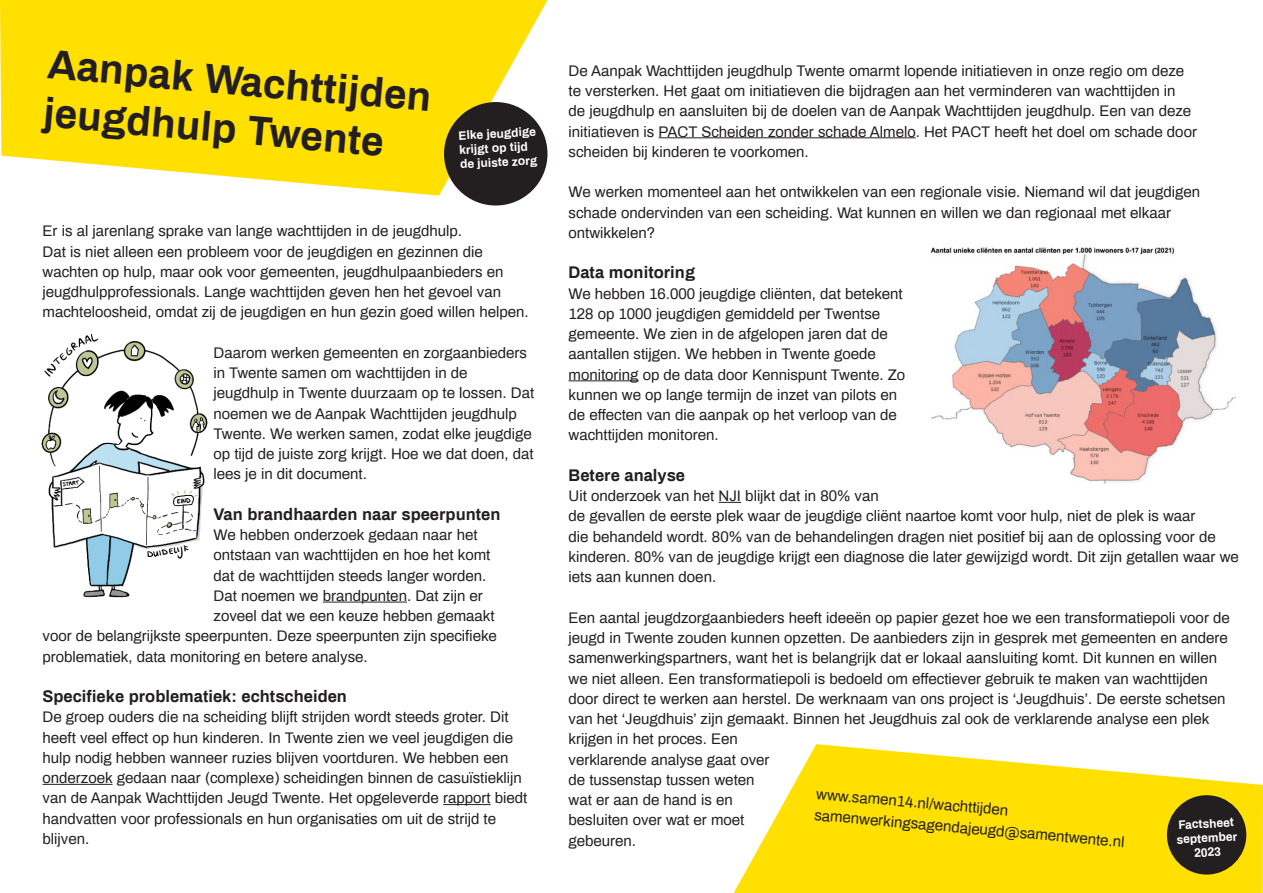
<style>
.page{position:relative;width:1263px;height:893px;background:#fff}
.page>*{position:absolute;margin:0;border:0;box-sizing:border-box;transform-origin:0 0}
.t1{font:700 40.5px/48.6px "Archivo";color:#231f20}
.t2{font:700 16.5px "Archivo";color:#231f20}
.t3{font:15px/20.2px "Archivo";color:#231f20}
.t4{font:700 12px/14.4px "Archivo";color:#fff}
</style>
<div class="page">
<svg style="left:0;top:0;width:547px;height:196px;background:#fee321"></svg>
<svg style="left:734px;top:744px;width:529px;height:149px;fill:#ffe000"></svg>
<img style="left:41px;top:334px;width:167px;height:264px">
<hr style="left:323px;top:602px;width:84px;height:1px;background:#231f20">
<hr style="left:43px;top:784px;width:70px;height:1px;background:#231f20">
<hr style="left:443px;top:804px;width:48px;height:1px;background:#231f20">
<hr style="left:659px;top:137px;width:257px;height:1px;background:#231f20">
<hr style="left:568px;top:380px;width:71px;height:1px;background:#231f20">
<svg style="left:719px;top:502px;width:22px;height:1px"></svg>
<img style="left:930px;top:247px;width:305px;height:237px">
<div style="left:444px;top:102px;width:103px;height:104px;background:#231f20;border-radius:50%"></div>
<div style="left:1167px;top:795px;width:79px;height:79px;background:#231f20;border-radius:50%"></div>
<p class="t1" style="left:50px;top:38px;width:386px;rotate:5deg">Aanpak Wachttijden jeugdhulp Twente</p>
<p class="t4" style="left:458px;top:128px;width:79px;rotate:-3deg">Elke jeugdige krijgt op tijd de juiste zorg</p>
<p class="t3" style="left:43px;top:220px;width:488px">Er is al jarenlang sprake van lange wachttijden in de jeugdhulp.<br>Dat is niet alleen een probleem voor de jeugdigen en gezinnen die wachten op hulp, maar ook voor gemeenten, jeugdhulpaanbieders en jeugdhulpprofessionals. Lange wachttijden geven hen het gevoel van machteloosheid, omdat zij de jeugdigen en hun gezin goed willen helpen.</p>
<p class="t3" style="left:214px;top:342px;width:322px">Daarom werken gemeenten en zorgaanbieders in Twente samen om wachttijden in de jeugdhulp in Twente duurzaam op te lossen. Dat noemen we de Aanpak Wachttijden jeugdhulp Twente. We werken samen, zodat elke jeugdige op tijd de juiste zorg krijgt. Hoe we dat doen, dat lees je in dit document.</p>
<p class="t2" style="left:214px;top:502px;width:289px">Van brandhaarden naar speerpunten</p>
<p class="t3" style="left:214px;top:524px;width:266px">We hebben onderzoek gedaan naar het</p>
<p class="t3" style="left:214px;top:544px;width:278px">ontstaan van wachttijden en hoe het komt</p>
<p class="t3" style="left:214px;top:564px;width:274px">dat de wachttijden steeds langer worden.</p>
<p class="t3" style="left:214px;top:585px;width:271px">Dat noemen we brandpunten. Dat zijn er</p>
<p class="t3" style="left:214px;top:605px;width:282px">zoveel dat we een keuze hebben gemaakt</p>
<p class="t3" style="left:43px;top:625px;width:456px">voor de belangrijkste speerpunten. Deze speerpunten zijn specifieke</p>
<p class="t3" style="left:43px;top:645px;width:327px">problematiek, data monitoring en betere analyse.</p>
<p class="t2" style="left:43px;top:684px;width:306px">Specifieke problematiek: echtscheiden</p>
<p class="t3" style="left:43px;top:706px;width:486px">De groep ouders die na scheiding blijft strijden wordt steeds groter. Dit heeft veel effect op hun kinderen. In Twente zien we veel jeugdigen die hulp nodig hebben wanneer ruzies blijven voortduren. We hebben een onderzoek gedaan naar (complexe) scheidingen binnen de casuïstieklijn van de Aanpak Wachttijden Jeugd Twente. Het opgeleverde rapport biedt handvatten voor professionals en hun organisaties om uit de strijd te blijven.</p>
<p class="t3" style="left:568px;top:60px;width:630px">De Aanpak Wachttijden jeugdhulp Twente omarmt lopende initiatieven in onze regio om deze te versterken. Het gaat om initiatieven die bijdragen aan het verminderen van wachttijden in<br>de jeugdhulp en aansluiten bij de doelen van de Aanpak Wachttijden jeugdhulp. Een van deze initiatieven is PACT Scheiden zonder schade Almelo. Het PACT heeft het doel om schade door scheiden bij kinderen te voorkomen.</p>
<p class="t3" style="left:568px;top:181px;width:633px">We werken momenteel aan het ontwikkelen van een regionale visie. Niemand wil dat jeugdigen schade ondervinden van een scheiding. Wat kunnen en willen we dan regionaal met elkaar ontwikkelen?</p>
<p class="t2" style="left:568px;top:261px;width:128px">Data monitoring</p>
<p class="t3" style="left:568px;top:282px;width:338px">We hebben 16.000 jeugdige cliënten, dat betekent 128 op 1000 jeugdigen gemiddeld per Twentse gemeente. We zien in de afgelopen jaren dat de aantallen stijgen. We hebben in Twente goede monitoring op de data door Kennispunt Twente. Zo kunnen we op lange termijn de inzet van pilots en de effecten van die aanpak op het verloop van de wachttijden monitoren.</p>
<p class="t2" style="left:568px;top:463px;width:118px">Betere analyse</p>
<p class="t3" style="left:568px;top:485px;width:672px">Uit onderzoek van het NJI blijkt dat in 80% van<br>de gevallen de eerste plek waar de jeugdige cliënt naartoe komt voor hulp, niet de plek is waar<br>die behandeld wordt. 80% van de behandelingen dragen niet positief bij aan de oplossing voor de kinderen. 80% van de jeugdige krijgt een diagnose die later gewijzigd wordt. Dit zijn getallen waar we iets aan kunnen doen.</p>
<p class="t3" style="left:568px;top:606px;width:663px">Een aantal jeugdzorgaanbieders heeft ideeën op papier gezet hoe we een transformatiepoli voor de jeugd in Twente zouden kunnen opzetten. De aanbieders zijn in gesprek met gemeenten en andere samenwerkingspartners, want het is belangrijk dat er lokaal aansluiting komt. Dit kunnen en willen we niet alleen. Een transformatiepoli is bedoeld om effectiever gebruik te maken van wachttijden door direct te werken aan herstel. De werknaam van ons project is ‘Jeugdhuis’. De eerste schetsen van het ‘Jeugdhuis’ zijn gemaakt. Binnen het Jeugdhuis zal ook de verklarende analyse een plek krijgen in het proces. Een<br>verklarende analyse gaat over<br>de tussenstap tussen weten<br>wat er aan de hand is en<br>besluiten over wat er moet<br>gebeuren.</p>
<p class="t3" style="left:817px;top:783px;width:194px;rotate:5deg">www.samen14.nl/wachttijden</p>
<p class="t3" style="left:815px;top:804px;width:313px;rotate:5deg">samenwerkingsagendajeugd@samentwente.nl</p>
<p class="t4" style="left:1175px;top:817px;width:62px;text-align:center;rotate:-3deg">Factsheet september<br>2023</p>
</div>
